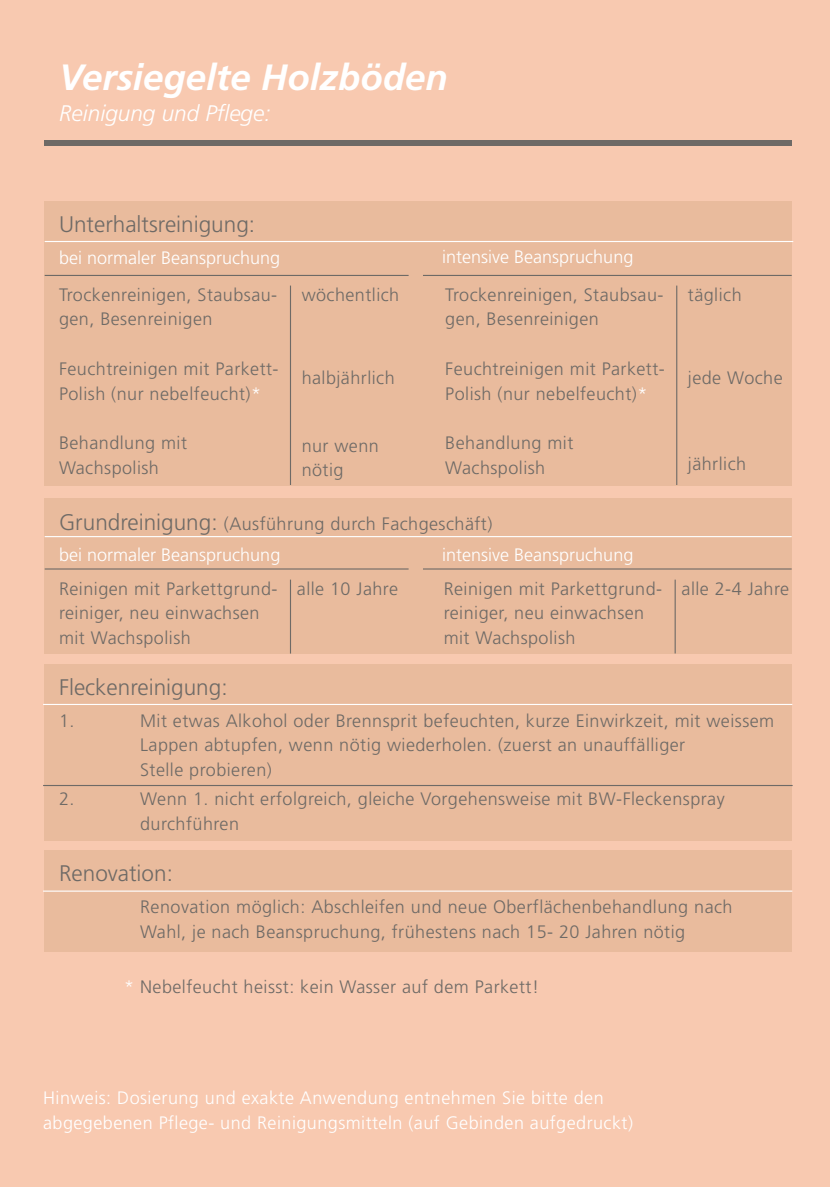
<style>
.page{position:relative;width:830px;height:1187px;background:#fff}
.page>*{position:absolute;margin:0;border:0;box-sizing:border-box;transform-origin:0 0}
.t1{font:italic 700 36.45px "Frutiger LT Std";color:#fff}
.t2{font:300 22.5px "Frutiger LT Std";color:#6e6a66}
.t3{font:italic 300 22.5px "Frutiger LT Std";color:#fff}
.t4{font:300 18px/24.8px "Frutiger LT Std";letter-spacing:.025em;color:#6e6a66}
.t5{font:300 18px/24.8px "Frutiger LT Std";letter-spacing:.025em;color:#fff}
.t6{font:300 18px "Frutiger LT Std";color:#fff}
.s1{color:#fff}
.s2{font-size:22.5px}
</style>
<div class="page">
<div style="left:0;top:0;width:829px;height:1186px;background:#f8c9b0"></div>
<div style="left:44px;top:201px;width:747px;height:285px;background:#e9bb9d"></div>
<div style="left:44px;top:497px;width:747px;height:156px;background:#e9bb9d"></div>
<div style="left:44px;top:664px;width:747px;height:176px;background:#e9bb9d"></div>
<div style="left:44px;top:850px;width:747px;height:101px;background:#e9bb9d"></div>
<div style="left:45px;top:140px;width:746px;height:6px;background:#6e6a66"></div>
<hr style="left:45px;top:241px;width:747px;height:1px;background:#fff">
<hr style="left:45px;top:275px;width:363px;height:1px;background:#6e6a66">
<hr style="left:43px;top:784px;width:749px;height:2px;background:#6e6a66">
<hr style="left:45px;top:568px;width:363px;height:1px;background:#6e6a66">
<hr style="left:45px;top:536px;width:746px;height:1px;background:#fff">
<hr style="left:43px;top:703px;width:749px;height:2px;background:#fff">
<hr style="left:43px;top:890px;width:749px;height:1px;background:#fff">
<hr style="left:423px;top:275px;width:368px;height:1px;background:#6e6a66">
<hr style="left:423px;top:568px;width:368px;height:1px;background:#6e6a66">
<hr style="left:290px;top:285px;width:1px;height:200px;background:#6e6a66">
<hr style="left:676px;top:285px;width:1px;height:200px;background:#6e6a66">
<hr style="left:290px;top:579px;width:1px;height:74px;background:#6e6a66">
<hr style="left:674px;top:579px;width:1px;height:74px;background:#6e6a66">
<h1 class="t1" style="left:59px;top:56px;width:390px">Versiegelte Holzböden</h1>
<p class="t3" style="left:59px;top:100px;width:213px">Reinigung und Pflege:</p>
<p class="t2" style="left:59px;top:212px;width:197px">Unterhaltsreinigung:</p>
<p class="t6" style="left:59px;top:247px;width:223px">bei normaler Beanspruchung</p>
<p class="t4" style="left:59px;top:282px;width:219px">Trockenreinigen, Staubsau&shy;gen, Besenreinigen</p>
<p class="t4" style="left:59px;top:356px;width:221px">Feuchtreinigen mit Parkett-<br>Polish (nur nebelfeucht)<span class="s1">*</span></p>
<p class="t4" style="left:59px;top:431px;width:129px">Behandlung mit<br>Wachspolish</p>
<p class="t4" style="left:301px;top:282px;width:99px">wöchentlich</p>
<p class="t4" style="left:301px;top:365px;width:94px">halbjährlich</p>
<p class="t4" style="left:301px;top:433px;width:79px">nur wenn nötig</p>
<p class="t6" style="left:442px;top:247px;width:193px">intensive Beanspruchung</p>
<p class="t4" style="left:445px;top:282px;width:219px">Trockenreinigen, Staubsau&shy;gen, Besenreinigen</p>
<p class="t4" style="left:445px;top:356px;width:221px">Feuchtreinigen mit Parkett-<br>Polish (nur nebelfeucht)<span class="s1">*</span></p>
<p class="t4" style="left:445px;top:431px;width:129px">Behandlung mit<br>Wachspolish</p>
<p class="t4" style="left:59px;top:508px;width:434px;line-height:31.5px"><span class="s2">Grundreinigung:</span> (Ausführung durch Fachgeschäft) <span class="s1">bei normaler Beanspruchung</span></p>
<p class="t6" style="left:442px;top:544px;width:193px">intensive Beanspruchung</p>
<p class="t4" style="left:687px;top:282px;width:55px">täglich</p>
<p class="t4" style="left:687px;top:365px;width:96px">jede Woche</p>
<p class="t4" style="left:687px;top:451px;width:60px">jährlich</p>
<p class="t4" style="left:59px;top:576px;width:220px">Reinigen mit Parkettgrund&shy;reiniger, neu einwachsen mit Wachspolish</p>
<p class="t4" style="left:443px;top:576px;width:220px">Reinigen mit Parkettgrund&shy;reiniger, neu einwachsen mit Wachspolish</p>
<p class="t4" style="left:297px;top:576px;width:103px">alle 10 Jahre</p>
<p class="t4" style="left:681px;top:576px;width:109px">alle 2-4 Jahre</p>
<p class="t2" style="left:59px;top:674px;width:170px">Fleckenreinigung:</p>
<p class="t4" style="left:59px;top:708px;width:17px">1.</p>
<p class="t4" style="left:140px;top:708px;width:635px">Mit etwas Alkohol oder Brennsprit befeuchten, kurze Einwirkzeit, mit weissem<br>Lappen abtupfen, wenn nötig wiederholen. (zuerst an unauffälliger<br>Stelle probieren)</p>
<p class="t4" style="left:59px;top:787px;width:17px">2.</p>
<p class="t4" style="left:140px;top:787px;width:585px">Wenn 1. nicht erfolgreich, gleiche Vorgehensweise mit BW-Fleckenspray durchführen</p>
<p class="t2" style="left:59px;top:860px;width:115px">Renovation:</p>
<p class="t4" style="left:140px;top:894px;width:593px">Renovation möglich: Abschleifen und neue Oberflächenbehandlung nach<br>Wahl, je nach Beanspruchung, frühestens nach 15- 20 Jahren nötig</p>
<p class="t4" style="left:124px;top:974px;width:416px"><span class="s1">*</span> Nebelfeucht heisst: kein Wasser auf dem Parkett!</p>
<p class="t5" style="left:43px;top:1085px;width:591px">Hinweis: Dosierung und exakte Anwendung entnehmen Sie bitte den abgegebenen Pflege- und Reinigungsmitteln (auf Gebinden aufgedruckt)</p>
</div>
